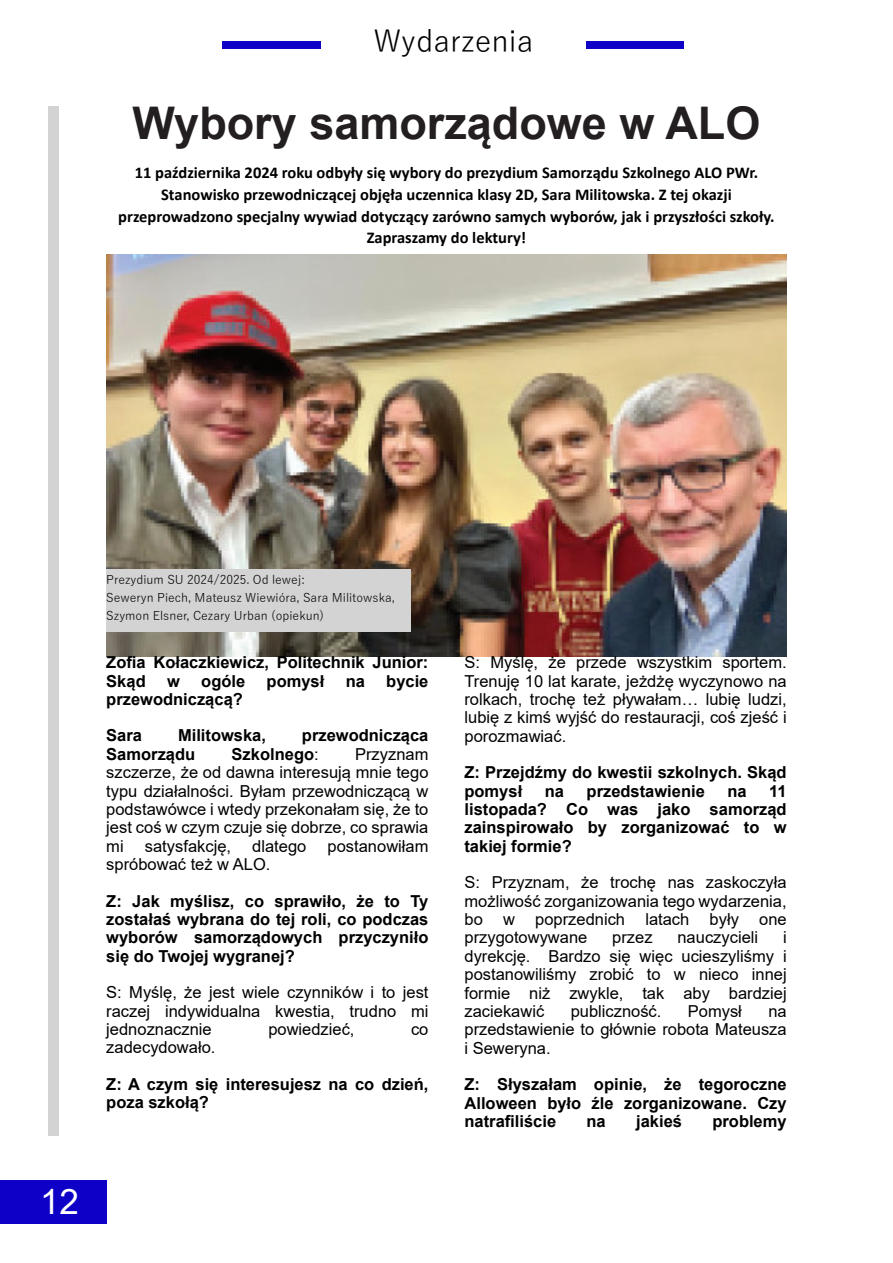
<style>
.page{position:relative;width:893px;height:1263px;background:#fff}
.page>*{position:absolute;margin:0;border:0;box-sizing:border-box;transform-origin:0 0}
.t1{font:700 45px "Arial";color:#231f20}
.t2{font:35.1px "Arial";color:#fff}
.t3{font:30px "Yu Gothic";color:#000}
.t4{font:16.5px/18.5px "Arial";color:#000;text-align:justify}
.t5{font:700 16.5px/18.5px "Arial";color:#000}
.t6{font:700 16.5px/21.8px "Calibri";color:#000;text-align:center}
.t7{font:12px/18px "Yu Gothic";color:#000}
.s1{font-weight:400}
</style>
<div class="page">
<div style="left:223px;top:42px;width:461px;height:7px;background:#0f00c8"></div>
<div style="left:321px;top:14px;width:265px;height:73px;background:#fff"></div>
<div style="left:0;top:1180px;width:106px;height:43px;background:#0f00c8"></div>
<div style="left:48px;top:106px;width:10px;height:1029px;background:#d3d3d3"></div>
<img style="left:106px;top:254px;width:681px;height:402px">
<div style="left:106px;top:569px;width:304px;height:62px;background:#d3d3d3"></div>
<h3 class="t3" style="left:373px;top:26px;width:162px">Wydarzenia</h3>
<h1 class="t1" style="left:133px;top:106px;width:629px">Wybory samorządowe w ALO</h1>
<p class="t6" style="left:118px;top:163px;width:658px">11 października 2024 roku odbyły się wybory do prezydium Samorządu Szkolnego ALO PWr.<br>Stanowisko przewodniczącej objęła uczennica klasy 2D, Sara Militowska. Z tej okazji przeprowadzono specjalny wywiad dotyczący zarówno samych wyborów, jak i przyszłości szkoły.<br>Zapraszamy do lektury!</p>
<p class="t7" style="left:106px;top:571px;width:290px">Prezydium SU 2024/2025. Od lewej:<br>Seweryn Piech, Mateusz Wiewióra, Sara Militowska,<br>Szymon Elsner, Cezary Urban (opiekun)</p>
<p class="t5" style="left:106px;top:655px;width:324px">Zofia Kołaczkiewicz, Politechnik Junior:<br>Skąd</p>
<p class="t5" style="left:167px;top:673px;width:14px">w</p>
<p class="t5" style="left:201px;top:673px;width:45px">ogóle</p>
<p class="t5" style="left:267px;top:673px;width:59px">pomysł</p>
<p class="t5" style="left:346px;top:673px;width:21px">na</p>
<p class="t5" style="left:386px;top:673px;width:44px">bycie</p>
<p class="t5" style="left:106px;top:692px;width:138px">przewodniczącą?</p>
<p class="t5" style="left:106px;top:728px;width:37px">Sara</p>
<p class="t5" style="left:178px;top:728px;width:90px">Militowska,</p>
<p class="t5" style="left:302px;top:728px;width:128px">przewodnicząca</p>
<p class="t5" style="left:106px;top:746px;width:90px">Samorządu</p>
<p class="t5" style="left:232px;top:746px;width:89px">Szkolnego<span class="s1">:</span></p>
<p class="t4" style="left:106px;top:746px;width:324px;text-indent:249px">Przyznam szczerze, że od dawna interesują mnie tego typu działalności. Byłam przewodniczącą w podstawówce i wtedy przekonałam się, że to jest coś w czym czuje się dobrze, co sprawia mi</p>
<p class="t4" style="left:145px;top:838px;width:88px">satysfakcję,</p>
<p class="t4" style="left:252px;top:838px;width:56px">dlatego</p>
<p class="t4" style="left:328px;top:838px;width:102px">postanowiłam</p>
<p class="t4" style="left:106px;top:857px;width:166px">spróbować też w ALO.</p>
<p class="t5" style="left:106px;top:893px;width:324px;text-align:justify">Z: Jak myślisz, co sprawiło, że to Ty zostałaś wybrana do tej roli, co podczas wyborów samorządowych przyczyniło się do Twojej wygranej?</p>
<p class="t4" style="left:106px;top:985px;width:324px">S: Myślę, że jest wiele czynników i to jest raczej indywidualna kwestia, trudno mi jednoznacznie</p>
<p class="t4" style="left:268px;top:1021px;width:88px">powiedzieć,</p>
<p class="t4" style="left:411px;top:1021px;width:19px">co</p>
<p class="t4" style="left:106px;top:1040px;width:111px">zadecydowało.</p>
<p class="t5" style="left:106px;top:1076px;width:324px">Z: A czym się interesujesz na co dzień, poza szkołą?</p>
<h2 class="t2" style="left:40px;top:1189px;width:40px">12</h2>
<p class="t4" style="left:464px;top:655px;width:324px">S: Myślę, że przede wszystkim sportem.<br>Trenuję 10 lat karate, jeżdżę wyczynowo na rolkach, trochę też pływałam… lubię ludzi, lubię z kimś wyjść do restauracji, coś zjeść i porozmawiać.</p>
<p class="t5" style="left:464px;top:765px;width:324px">Z: Przejdźmy do kwestii szkolnych. Skąd pomysł</p>
<p class="t5" style="left:464px;top:783px;width:324px;text-align:justify;text-indent:305px">11 listopada? Co was jako samorząd zainspirowało by zorganizować to w takiej formie?</p>
<p class="t4" style="left:464px;top:875px;width:324px">S: Przyznam, że trochę nas zaskoczyła możliwość zorganizowania tego wydarzenia, bo w poprzednich latach były one przygotowywane</p>
<p class="t5" style="left:545px;top:783px;width:21px">na</p>
<p class="t5" style="left:587px;top:783px;width:120px">przedstawienie</p>
<p class="t5" style="left:727px;top:783px;width:21px">na</p>
<p class="t4" style="left:464px;top:930px;width:324px;text-indent:319px">i dyrekcję. Bardzo się więc ucieszyliśmy i postanowiliśmy zrobić to w nieco innej formie niż zwykle, tak aby bardziej zaciekawić</p>
<p class="t4" style="left:612px;top:930px;width:42px">przez</p>
<p class="t4" style="left:677px;top:930px;width:82px">nauczycieli</p>
<p class="t4" style="left:571px;top:1003px;width:92px">publiczność.</p>
<p class="t4" style="left:688px;top:1003px;width:56px">Pomysł</p>
<p class="t4" style="left:464px;top:1003px;width:324px;text-indent:304px">na przedstawienie to głównie robota Mateusza i Seweryna.</p>
<p class="t5" style="left:464px;top:1077px;width:324px;text-align:justify">Z: Słyszałam opinie, że tegoroczne Alloween było źle zorganizowane. Czy natrafiliście</p>
<p class="t5" style="left:587px;top:1113px;width:21px">na</p>
<p class="t5" style="left:636px;top:1113px;width:47px">jakieś</p>
<p class="t5" style="left:712px;top:1113px;width:76px">problemy</p>
</div>
